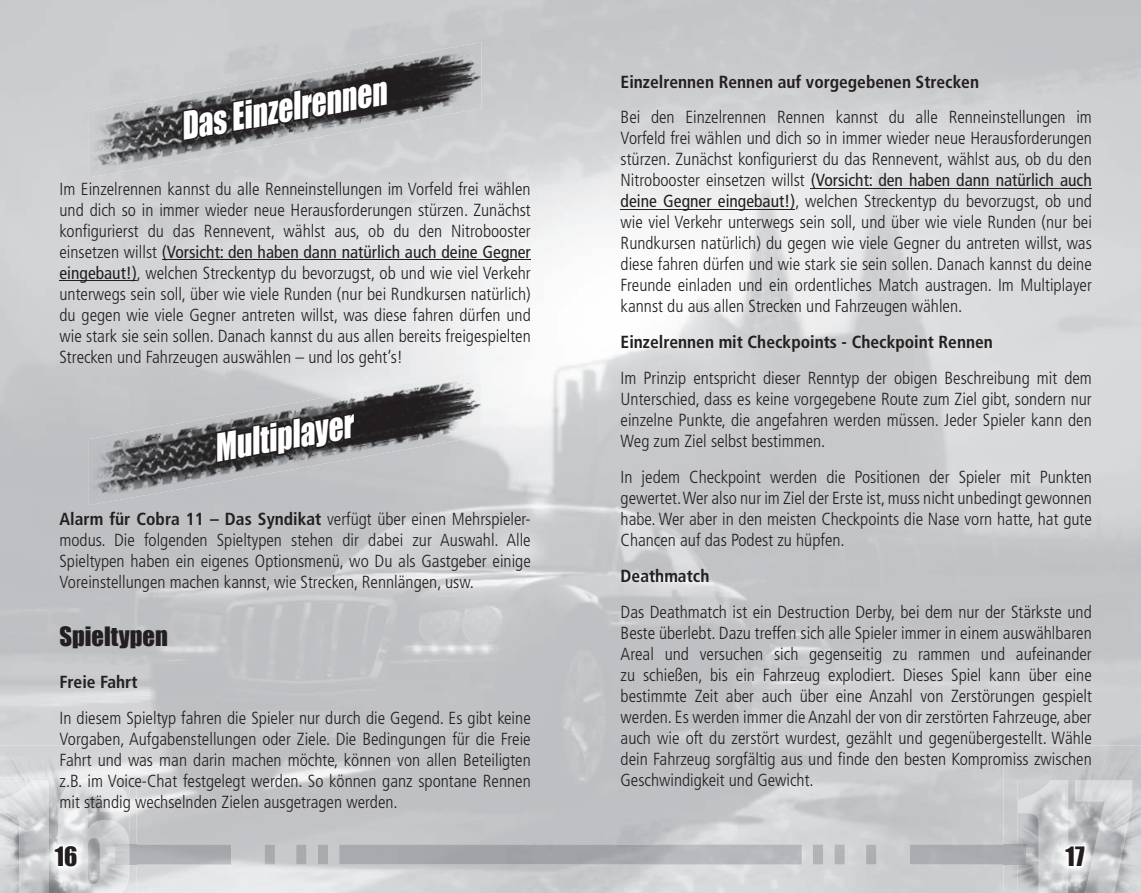
<style>
.page{position:relative;width:1141px;height:893px;background:#fff}
.page>*{position:absolute;margin:0;border:0;box-sizing:border-box;transform-origin:0 0}
.t1{font:italic 35px "Impact";color:#fff;scale:.85 1}
.t2{font:24.5px "Impact";color:#231f20}
.t3{font:300 condensed 17.5px/21px "Frutiger";color:#231f20;text-align:justify}
.t4{font:700 condensed 17.5px "Frutiger";color:#231f20}
.s1{font-weight:400}
.s2{font-weight:700}
</style>
<div class="page">
<img style="left:0;top:0;width:1141px;height:893px">
<img style="left:89px;top:42px;width:393px;height:135px">
<img style="left:89px;top:370px;width:393px;height:135px">
<svg style="left:180px;top:75px;width:210px;height:69px;background:#646364"></svg>
<svg style="left:214px;top:376px;width:143px;height:102px;background:#828183"></svg>
<img style="left:137px;top:844px;width:867px;height:21px">
<img style="left:0;top:746px;width:137px;height:147px">
<img style="left:1004px;top:746px;width:137px;height:147px">
<img style="left:0;top:778px;width:130px;height:115px">
<img style="left:116px;top:844px;width:14px;height:21px">
<img style="left:1018px;top:780px;width:114px;height:113px">
<img style="left:1018px;top:844px;width:7px;height:21px">
<img style="left:45px;top:837px;width:41px;height:39px">
<svg style="left:52px;top:843px;width:28px;height:27px"></svg>
<img style="left:1056px;top:837px;width:38px;height:39px">
<svg style="left:1063px;top:843px;width:24px;height:26px"></svg>
<hr style="left:162px;top:259px;width:369px;height:1px;background:#231f20">
<hr style="left:60px;top:280px;width:77px;height:1px;background:#231f20">
<hr style="left:811px;top:188px;width:281px;height:1px;background:#231f20">
<hr style="left:621px;top:209px;width:174px;height:1px;background:#231f20">
<h1 class="t1" style="left:176px;top:100px;width:247px;rotate:-10deg">Das Einzelrennen</h1>
<p class="t3" style="left:60px;top:179px;width:473px">Im Einzelrennen kannst du alle Renneinstellungen im Vorfeld frei wählen und dich so in immer wieder neue Herausforderungen stürzen. Zunächst konfigurierst du das Rennevent, wählst aus, ob du den Nitrobooster einsetzen willst <span class="s1">(Vorsicht: den haben dann natürlich auch deine Gegner eingebaut!)</span>, welchen Streckentyp du bevorzugst, ob und wie viel Verkehr unterwegs sein soll, über wie viele Runden (nur bei Rundkursen natürlich) du gegen wie viele Gegner antreten willst, was diese fahren dürfen und wie stark sie sein sollen. Danach kannst du aus allen bereits freigespielten Strecken und Fahrzeugen auswählen – und los geht’s!</p>
<h1 class="t1" style="left:209px;top:421px;width:166px;rotate:-10deg">Multiplayer</h1>
<p class="t3" style="left:60px;top:509px;width:473px"><span class="s2">Alarm für Cobra 11 – Das Syndikat</span> verfügt über einen Mehrspieler&shy;modus. Die folgenden Spieltypen stehen dir dabei zur Auswahl. Alle Spieltypen haben ein eigenes Optionsmenü, wo Du als Gastgeber einige Voreinstellungen machen kannst, wie Strecken, Rennlängen, usw.</p>
<h2 class="t2" style="left:60px;top:617px;width:110px">Spieltypen</h2>
<p class="t4" style="left:60px;top:671px;width:79px">Freie Fahrt</p>
<p class="t3" style="left:60px;top:707px;width:473px">In diesem Spieltyp fahren die Spieler nur durch die Gegend. Es gibt keine Vorgaben, Aufgabenstellungen oder Ziele. Die Bedingungen für die Freie Fahrt und was man darin machen möchte, können von allen Beteiligten z.B. im Voice-Chat festgelegt werden. So können ganz spontane Rennen mit ständig wechselnden Zielen ausgetragen werden.</p>
<p class="t4" style="left:621px;top:71px;width:360px">Einzelrennen Rennen auf vorgegebenen Strecken</p>
<p class="t3" style="left:621px;top:107px;width:473px">Bei den Einzelrennen Rennen kannst du alle Renneinstellungen im Vorfeld frei wählen und dich so in immer wieder neue Herausforderungen stürzen. Zunächst konfigurierst du das Rennevent, wählst aus, ob du den Nitrobooster einsetzen willst <span class="s1">(Vorsicht: den haben dann natürlich auch deine Gegner eingebaut!)</span>, welchen Streckentyp du bevorzugst, ob und wie viel Verkehr unterwegs sein soll, und über wie viele Runden (nur bei Rundkursen natürlich) du gegen wie viele Gegner du antreten willst, was diese fahren dürfen und wie stark sie sein sollen. Danach kannst du deine Freunde einladen und ein ordentliches Match austragen. Im Multiplayer kannst du aus allen Strecken und Fahrzeugen wählen.</p>
<p class="t4" style="left:621px;top:332px;width:374px">Einzelrennen mit Checkpoints - Checkpoint Rennen</p>
<p class="t3" style="left:621px;top:368px;width:473px">Im Prinzip entspricht dieser Renntyp der obigen Beschreibung mit dem Unterschied, dass es keine vorgegebene Route zum Ziel gibt, sondern nur einzelne Punkte, die angefahren werden müssen. Jeder Spieler kann den Weg zum Ziel selbst bestimmen.</p>
<p class="t3" style="left:621px;top:467px;width:473px">In jedem Checkpoint werden die Positionen der Spieler mit Punkten gewertet. Wer also nur im Ziel der Erste ist, muss nicht unbedingt gewonnen habe. Wer aber in den meisten Checkpoints die Nase vorn hatte, hat gute Chancen auf das Podest zu hüpfen.</p>
<p class="t4" style="left:621px;top:565px;width:90px">Deathmatch</p>
<p class="t3" style="left:621px;top:601px;width:473px">Das Deathmatch ist ein Destruction Derby, bei dem nur der Stärkste und Beste überlebt. Dazu treffen sich alle Spieler immer in einem auswählbaren Areal und versuchen sich gegenseitig zu rammen und aufeinander zu schießen, bis ein Fahrzeug explodiert. Dieses Spiel kann über eine bestimmte Zeit aber auch über eine Anzahl von Zerstörungen gespielt werden. Es werden immer die Anzahl der von dir zerstörten Fahrzeuge, aber auch wie oft du zerstört wurdest, gezählt und gegenübergestellt. Wähle dein Fahrzeug sorgfältig aus und finde den besten Kompromiss zwischen Geschwindigkeit und Gewicht.</p>
<h2 class="t2" style="left:55px;top:837px;width:24px">16</h2>
<h2 class="t2" style="left:1065px;top:837px;width:21px">17</h2>
</div>
